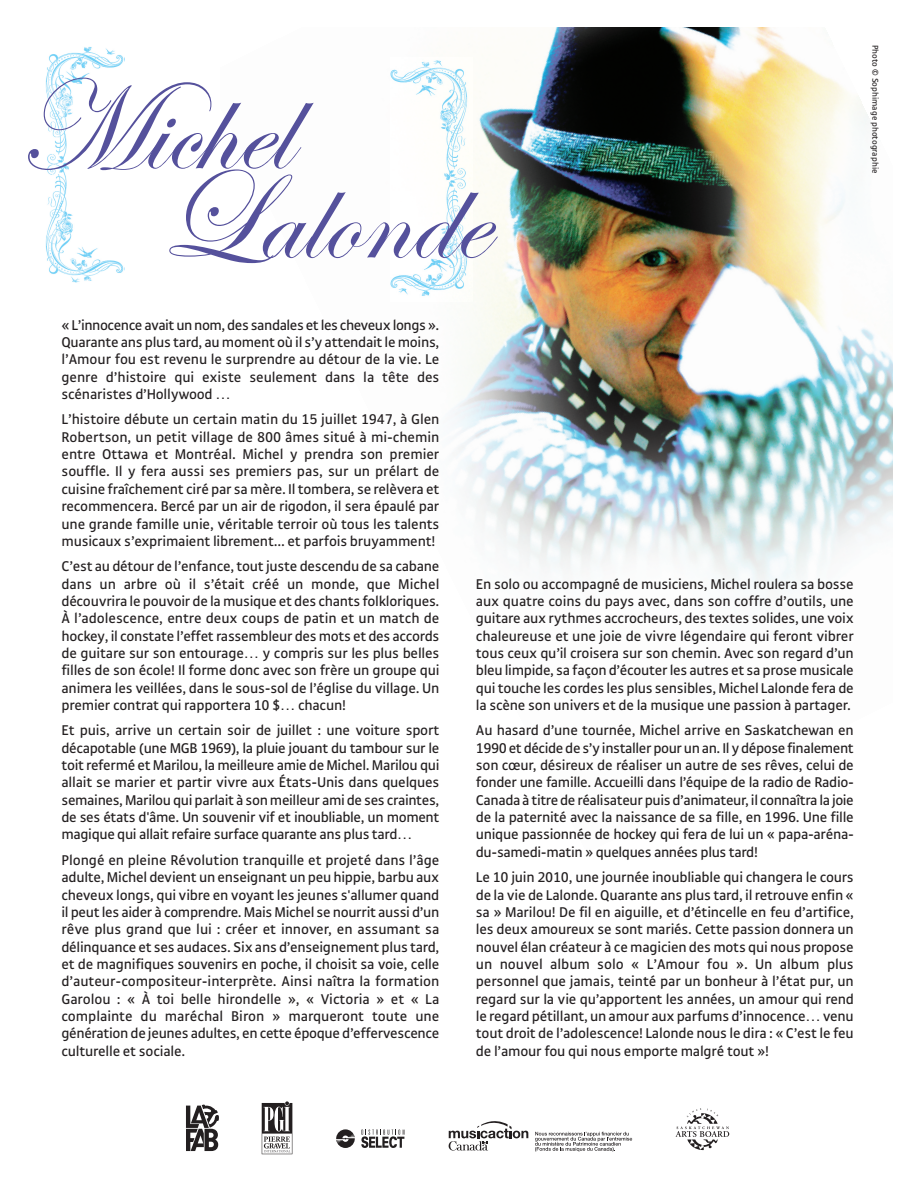
<style>
.page{position:relative;width:918px;height:1188px;background:#fff}
.page>*{position:absolute;margin:0;border:0;box-sizing:border-box;transform-origin:0 0}
.t1{font:129.45px "Edwardian Script ITC";color:#55519c}
.t2{font:15.3px/17.4px "Gak Sans";letter-spacing:-.015em;color:#231f20;text-align:justify}
.t3{font:9px "Gak Sans";color:#231f20}
.s1{font-family:"Lucida Grande"}
</style>
<div class="page">
<img style="left:390px;top:27px;width:503px;height:561px">
<svg style="left:675px;top:1108px;width:54px;height:42px"></svg>
<svg style="left:449px;top:1121px;width:79px;height:30px"></svg>
<svg style="left:535px;top:1132px;width:97px;height:20px"></svg>
<img style="left:45px;top:46px;width:79px;height:237px">
<img style="left:391px;top:58px;width:82px;height:243px">
<svg style="left:186px;top:1104px;width:33px;height:47px"></svg>
<svg style="left:361px;top:1130px;width:43px;height:18px"></svg>
<svg style="left:336px;top:1129px;width:19px;height:19px"></svg>
<div style="left:262px;top:1101px;width:32px;height:53px;background:#a7a6a6"></div>
<svg style="left:262px;top:1101px;width:30px;height:53px"></svg>
<h1 class="t1" style="left:17px;top:57px;width:274px">Michel</h1>
<h1 class="t1" style="left:158px;top:147px;width:329px">Lalonde</h1>
<p class="t3" style="left:881px;top:45px;width:130px;rotate:90deg">Photo © Sophimage photographie</p>
<p class="t2" style="left:61px;top:316px;width:380px">«L’innocenceavaitunnom,des sandalesetles cheveuxlongs».<br>Quarante ans plus tard, au moment où il s’y attendait le moins, l’Amour fou est revenu le surprendre au détour de la vie. Le genre d’histoire qui existe seulement dans la tête des scénaristes d’Hollywood <span class="s1">…</span></p>
<p class="t2" style="left:61px;top:411px;width:380px">L’histoire débute un certain matin du 15 juillet 1947, à Glen Robertson, un petit village de 800 âmes situé à mi-chemin entre Ottawa et Montréal. Michel y prendra son premier souffle. Il y fera aussi ses premiers pas, sur un prélart de cuisine fraîchement ciré par sa mère. Il tombera, se relèvera et recommencera. Bercé par un air de rigodon, il sera épaulé par une grande famille unie, véritable terroir où tous les talents musicaux s’exprimaient librement... et parfois bruyamment!</p>
<p class="t2" style="left:61px;top:557px;width:380px">C’est au détour de l’enfance, toutjuste descendu de sa cabane dans un arbre où il s’était créé un monde, que Michel découvrira le pouvoir de la musique et des chants folkloriques.<br>À l’adolescence, entre deux coups de patin et un match de hockey, il constate l’effet rassembleur des mots et des accords de guitare sur son entourage<span class="s1">…</span> y compris sur les plus belles filles de son école! Il forme donc avec son frère un groupe qui animera les veillées, dans le sous-sol de l’église du village. Un premier contrat qui rapportera 10 $<span class="s1">…</span> chacun!</p>
<p class="t2" style="left:61px;top:721px;width:380px">Et puis, arrive un certain soir de juillet : une voiture sport décapotable (une MGB 1969), la pluie jouant du tambour sur le toit refermé et Marilou, la meilleure amie de Michel. Marilou qui allait se marier et partir vivre aux États-Unis dans quelques semaines,Marilouquiparlait à sonmeilleur amide ses craintes, de ses états d'âme. Un souvenir vif et inoubliable, un moment magique qui allait refaire surface quarante ans plus tard<span class="s1">…</span></p>
<p class="t2" style="left:61px;top:851px;width:380px">Plongé en pleine Révolution tranquille et projeté dans l’âge adulte, Michel devient un enseignant un peu hippie, barbu aux cheveux longs, qui vibre en voyant les jeunes s'allumer quand il peut les aider à comprendre. Mais Michel se nourrit aussi d’un rêve plus grand que lui : créer et innover, en assumant sa délinquance et ses audaces. Six ans d’enseignement plus tard, et de magnifiques souvenirs en poche, il choisit sa voie, celle d’auteur-compositeur-interprète. Ainsi naîtra la formation Garolou : « À toi belle hirondelle », « Victoria » et « La complainte du maréchal Biron » marqueront toute une génération de jeunes adultes, en cette époque d’effervescence culturelle et sociale.</p>
<p class="t2" style="left:476px;top:575px;width:380px">En solo ou accompagné de musiciens, Michel roulera sa bosse aux quatre coins du pays avec, dans son coffre d’outils, une guitare aux rythmes accrocheurs, des textes solides, une voix chaleureuse et une joie de vivre légendaire qui feront vibrer tous ceux qu’il croisera sur son chemin. Avec son regard d’un bleu limpide, sa façon d’écouter les autres et sa prose musicale qui touche les cordes les plus sensibles, Michel Lalonde fera de la scène son univers et de la musique une passion à partager.</p>
<p class="t2" style="left:476px;top:721px;width:380px">Au hasard d’une tournée, Michel arrive en Saskatchewan en 1990etdécidedes’yinstallerpourunan.Ilydéposefinalement son cœur, désireux de réaliser un autre de ses rêves, celui de fonder une famille. Accueilli dans l’équipe de la radio de Radio-Canadaàtitrederéalisateurpuisd’animateur,il connaîtralajoie de la paternité avec la naissance de sa fille, en 1996. Une fille unique passionnée de hockey qui fera de lui un « papa-aréna&shy;du-samedi-matin » quelques années plus tard!</p>
<p class="t2" style="left:476px;top:868px;width:380px">Le 10 juin 2010, une journée inoubliable qui changera le cours de la vie de Lalonde. Quarante ans plus tard, il retrouve enfin « sa » Marilou! De fil en aiguille, et d’étincelle en feu d’artifice, les deux amoureux se sont mariés. Cette passion donnera un nouvel élan créateur à ce magicien des mots qui nous propose un nouvel album solo « L’Amour fou ». Un album plus personnel que jamais, teinté par un bonheur à l’état pur, un regard sur la vie qu’apportent les années, un amour qui rend le regard pétillant, un amour aux parfums d’innocence<span class="s1">…</span> venu tout droit de l’adolescence! Lalonde nous le dira : « C’est le feu de l’amour fou qui nous emporte malgré tout »!</p>
</div>
